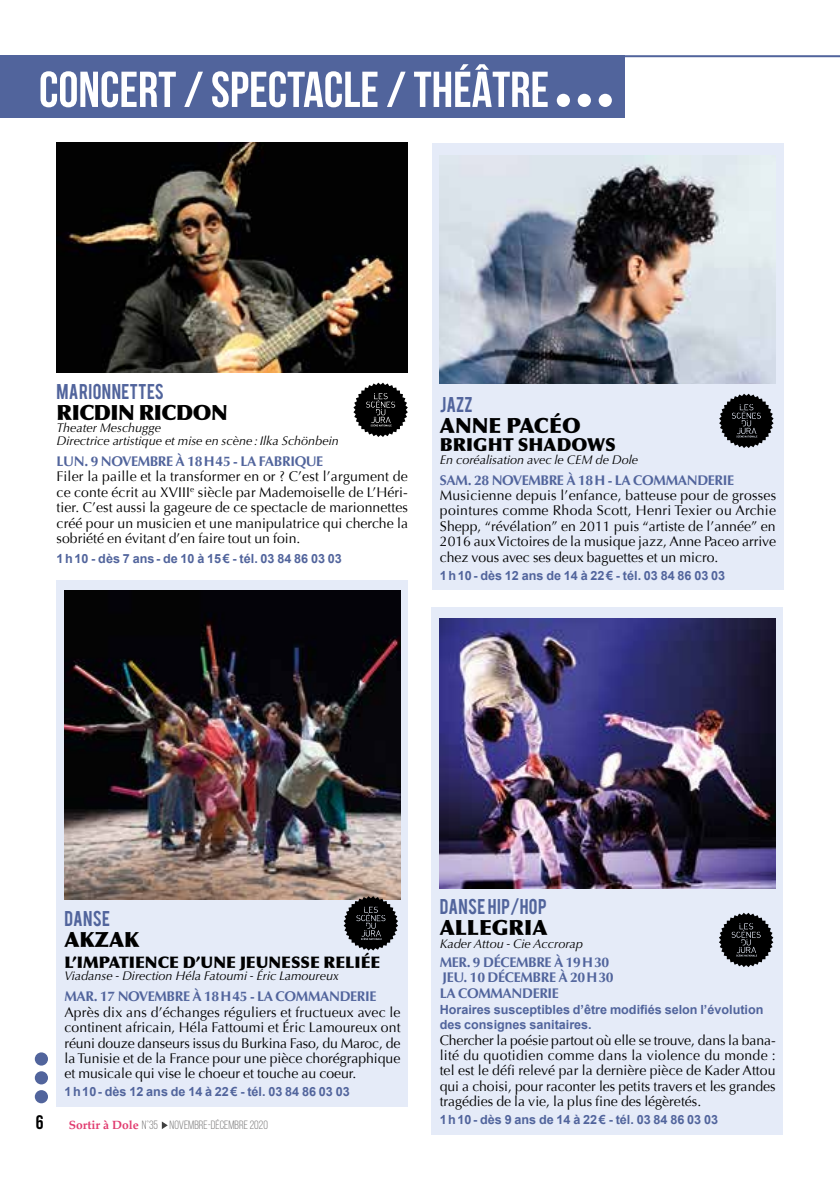
<style>
.page{position:relative;width:840px;height:1191px;background:#fff}
.page>*{position:absolute;margin:0;border:0;box-sizing:border-box;transform-origin:0 0}
.t1{font:700 50.4px "Bebas Neue";color:#fff}
.t2{font:900 21px "Optima";color:#000}
.t3{font:900 21px "Optima";letter-spacing:-.025em;color:#000}
.t4{font:700 19.6px "Bebas Neue";color:#000}
.t5{font:900 18px "Optima";color:#000}
.t6{font:16.8px "Bebas";letter-spacing:.02em;color:#51649c}
.t7{font:900 16px "Optima";color:#000}
.t8{font:14px/15.4px "Optima";color:#000;text-align:justify}
.t9{font:700 14px/15.4px "Optima";letter-spacing:-.025em;color:#51649c}
.t10{font:700 12.6px/15.4px "Arial";color:#51649c}
.t11{font:italic 12.6px/12.6px "Optima";color:#000}
.t12{font:12px "Bebas Neue";color:#7c7b7b}
.s1{font-family:"Palatino";font-weight:700;color:#e13b6f}
</style>
<div class="page">
<svg style="left:162px;top:1121px;width:6px;height:8px"></svg>
<div style="left:35px;top:1090px;width:13px;height:13px;background:#51649c;border-radius:50%"></div>
<div style="left:35px;top:1071px;width:13px;height:13px;background:#51649c;border-radius:50%"></div>
<div style="left:35px;top:1052px;width:13px;height:13px;background:#51649c;border-radius:50%"></div>
<div style="left:0;top:55px;width:624px;height:63px;background:#51649c"></div>
<div style="left:556px;top:94px;width:13px;height:13px;background:#fff;border-radius:50%"></div>
<div style="left:577px;top:94px;width:13px;height:13px;background:#fff;border-radius:50%"></div>
<div style="left:598px;top:94px;width:13px;height:13px;background:#fff;border-radius:50%"></div>
<hr style="left:57px;top:55px;width:782px;height:2px;background:#51649c">
<img style="left:57px;top:143px;width:350px;height:229px">
<svg style="left:353px;top:382px;width:54px;height:55px"></svg>
<div style="left:56px;top:580px;width:352px;height:526px;background:#e5ebf8"></div>
<img style="left:64px;top:590px;width:336px;height:309px">
<svg style="left:343px;top:896px;width:55px;height:54px"></svg>
<div style="left:432px;top:143px;width:351px;height:446px;background:#e5ebf8"></div>
<img style="left:439px;top:155px;width:336px;height:228px">
<svg style="left:719px;top:394px;width:54px;height:54px"></svg>
<div style="left:431px;top:607px;width:351px;height:527px;background:#e5ebf8"></div>
<img style="left:439px;top:618px;width:336px;height:270px">
<svg style="left:719px;top:912px;width:53px;height:55px"></svg>
<h1 class="t1" style="left:39px;top:62px;width:511px">CONCERT / SPECTACLE / THÉÂTRE</h1>
<p class="t6" style="left:57px;top:379px;width:109px">MARIONNETTES</p>
<h2 class="t3" style="left:57px;top:399px;width:172px">RICDIN RICDON</h2>
<p class="t11" style="left:57px;top:422px;width:283px">Theater Meschugge<br>Directrice artistique et mise en scène :Ilka Schönbein</p>
<p class="t9" style="left:57px;top:454px;width:268px">LUN. 9 NOVEMBRE À 18H45 - LA FABRIQUE</p>
<p class="t8" style="left:57px;top:469px;width:353px">Filer la paille et la transformer en or ? C’est l’argument de ce conte écrit au XVIII<sup>e</sup> siècle par Mademoiselle de L’Héri&shy;tier. C’est aussi la gageure de ce spectacle de marionnettes créé pour un musicien et une manipulatrice qui cherche la sobriété en évitant d’en faire tout un foin.</p>
<p class="t10" style="left:57px;top:551px;width:287px">1h10 - dès 7 ans- de 10 à 15€ - tél. 03 84 86 03 03</p>
<p class="t6" style="left:439px;top:392px;width:34px">JAZZ</p>
<h2 class="t2" style="left:439px;top:413px;width:142px">ANNE PACÉO</h2>
<p class="t5" style="left:439px;top:433px;width:177px">BRIGHT SHADOWS</p>
<p class="t11" style="left:439px;top:453px;width:199px">En coréalisation avec le CEM de Dole</p>
<p class="t9" style="left:439px;top:472px;width:295px">SAM. 28 NOVEMBRE À 18H - LA COMMANDERIE</p>
<p class="t8" style="left:439px;top:488px;width:337px">Musicienne depuis l’enfance, batteuse pour de grosses pointures comme Rhoda Scott, Henri Texier ou Archie Shepp, “révélation” en 2011 puis “artiste de l’année” en 2016 aux Victoires de la musique jazz, Anne Paceo arrive chez vous avec ses deux baguettes et un micro.</p>
<p class="t10" style="left:439px;top:568px;width:287px">1h10- dès 12 ans de 14 à 22€ - tél. 03 84 86 03 03</p>
<p class="t6" style="left:64px;top:906px;width:47px">DANSE</p>
<h2 class="t2" style="left:64px;top:926px;width:76px">AKZAK</h2>
<p class="t7" style="left:64px;top:952px;width:317px">L’IMPATIENCE D’UNE JEUNESSE RELIÉE</p>
<p class="t11" style="left:64px;top:969px;width:275px">Viadanse - Direction Héla Fatoumi - Éric Lamoureux</p>
<p class="t9" style="left:64px;top:989px;width:313px">MAR. 17 NOVEMBRE À 18H45 - LA COMMANDERIE</p>
<p class="t8" style="left:64px;top:1004px;width:337px">Après dix ans d’échanges réguliers et fructueux avec le continent africain, Héla Fattoumi et Éric Lamoureux ont réuni douze danseurs issus du Burkina Faso, du Maroc, de la Tunisie et de la France pour une pièce chorégraphique et musicale qui vise le choeur et touche au coeur.</p>
<p class="t10" style="left:64px;top:1084px;width:287px">1h10- dès 12 ans de 14 à 22€ - tél. 03 84 86 03 03</p>
<h3 class="t4" style="left:36px;top:1112px;width:9px">6</h3>
<p class="t12" style="left:69px;top:1118px;width:201px"><span class="s1">Sortir à Dole</span> N°35 NOVEMBRE-DÉCEMBRE 2020</p>
<p class="t6" style="left:439px;top:894px;width:108px">DANSE HIP/HOP</p>
<h2 class="t2" style="left:439px;top:914px;width:109px">ALLEGRIA</h2>
<p class="t11" style="left:439px;top:937px;width:145px">Kader Attou - Cie Accrorap</p>
<p class="t9" style="left:439px;top:954px;width:175px">MER. 9 DÉCEMBRE À 19H30<br>JEU. 10 DÉCEMBRE À 20H30<br>LA COMMANDERIE</p>
<p class="t10" style="left:439px;top:1002px;width:325px">Horaires susceptibles d’être modifiés selon l’évolution des consignes sanitaires.</p>
<p class="t8" style="left:439px;top:1032px;width:337px">Chercher la poésie partout où elle se trouve, dans la bana&shy;lité du quotidien comme dans la violence du monde : tel est le défi relevé par la dernière pièce de Kader Attou qui a choisi, pour raconter les petits travers et les grandes tragédies de la vie, la plus fine des légèretés.</p>
<p class="t10" style="left:439px;top:1112px;width:280px">1h10- dès 9 ans de 14 à 22€ - tél. 03 84 86 03 03</p>
</div>
